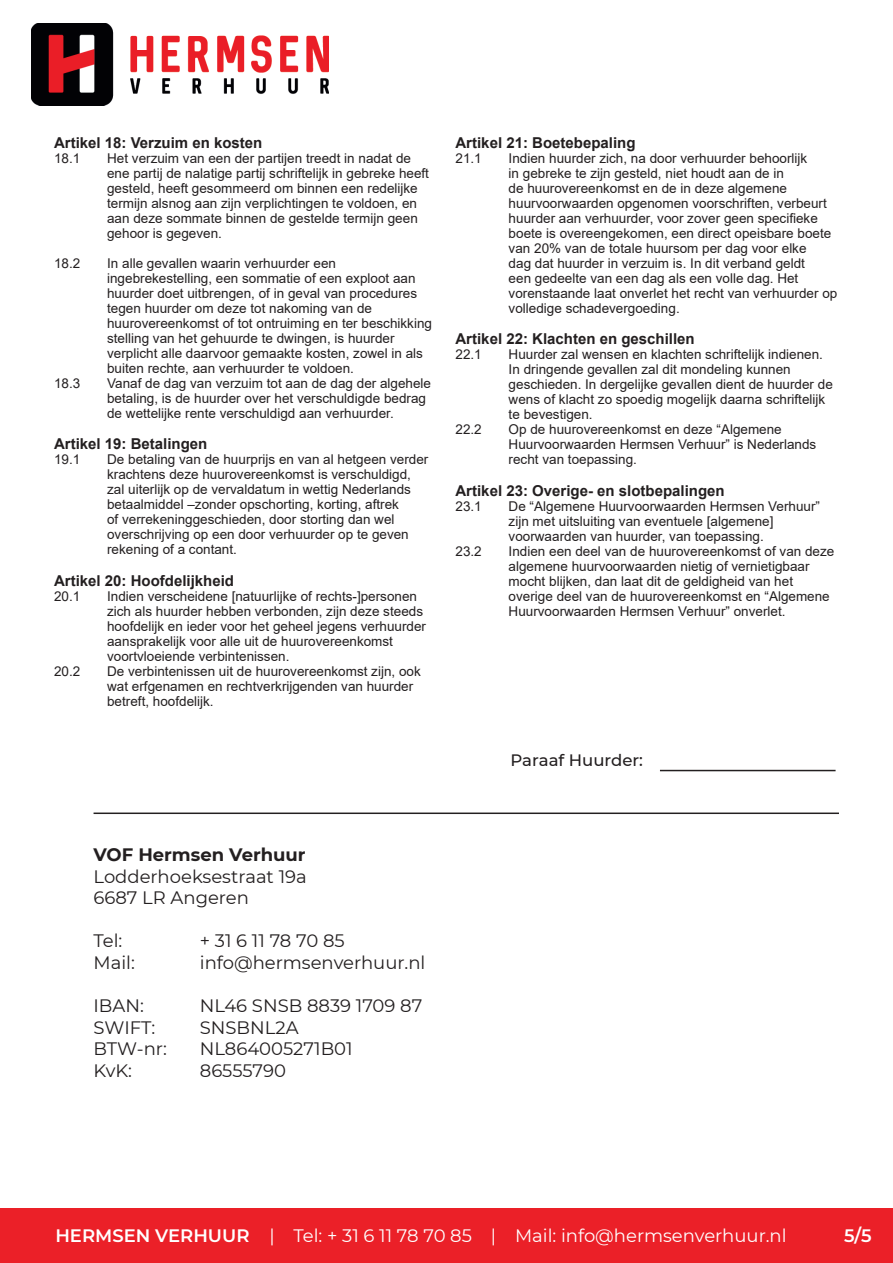
<style>
.page{position:relative;width:893px;height:1263px;background:#fff}
.page>*{position:absolute;margin:0;border:0;box-sizing:border-box;transform-origin:0 0}
.t1{font:18px/21.6px "Montserrat";color:#231f20}
.t2{font:18px "Montserrat";color:#fff}
.t3{font:700 18px "Montserrat";color:#231f20}
.t4{font:600 18px "Montserrat";color:#fff}
.t5{font:500 16.5px "Montserrat";color:#231f20}
.t6{font:700 15px "Arial";color:#231f20}
.t7{font:13.5px/15px "Arial";color:#231f20}
.s1{font-weight:600}
</style>
<div class="page">
<img style="left:31px;top:23px;width:298px;height:83px">
<div style="left:0;top:1209px;width:893px;height:54px;background:#eb2028"></div>
<hr style="left:660px;top:770px;width:176px;height:1px;background:#231f20">
<hr style="left:94px;top:812px;width:745px;height:2px;background:#231f20">
<p class="t6" style="left:54px;top:132px;width:210px">Artikel 18: Verzuim en kosten</p>
<p class="t7" style="left:54px;top:150px;width:28px">18.1</p>
<p class="t7" style="left:107px;top:150px;width:323px">Het verzuim van een der partijen treedt in nadat de ene partij de nalatige partij schriftelijk in gebreke heeft gesteld, heeft gesommeerd om binnen een redelijke termijn alsnog aan zijn verplichtingen te voldoen, en aan deze sommate binnen de gestelde termijn geen gehoor is gegeven.</p>
<p class="t7" style="left:54px;top:255px;width:28px">18.2</p>
<p class="t7" style="left:107px;top:255px;width:326px">In alle gevallen waarin verhuurder een ingebrekestelling, een sommatie of een exploot aan huurder doet uitbrengen, of in geval van procedures tegen huurder om deze tot nakoming van de huurovereenkomst of tot ontruiming en ter beschikking stelling van het gehuurde te dwingen, is huurder verplicht alle daarvoor gemaakte kosten, zowel in als buiten rechte, aan verhuurder te voldoen.</p>
<p class="t7" style="left:54px;top:375px;width:28px">18.3</p>
<p class="t7" style="left:107px;top:375px;width:325px">Vanaf de dag van verzuim tot aan de dag der algehele betaling, is de huurder over het verschuldigde bedrag de wettelijke rente verschuldigd aan verhuurder.</p>
<p class="t6" style="left:54px;top:433px;width:155px">Artikel 19: Betalingen</p>
<p class="t7" style="left:54px;top:452px;width:28px">19.1</p>
<p class="t7" style="left:107px;top:452px;width:323px">De betaling van de huurprijs en van al hetgeen verder krachtens deze huurovereenkomst is verschuldigd, zal uiterlijk op de vervaldatum in wettig Nederlands betaalmiddel –zonder opschorting, korting, aftrek<br>of verrekeninggeschieden, door storting dan wel overschrijving op een door verhuurder op te geven rekening of a contant.</p>
<p class="t6" style="left:54px;top:570px;width:182px">Artikel 20: Hoofdelijkheid</p>
<p class="t7" style="left:54px;top:588px;width:28px">20.1</p>
<p class="t7" style="left:107px;top:588px;width:320px">Indien verscheidene [natuurlijke of rechts-]personen zich als huurder hebben verbonden, zijn deze steeds hoofdelijk en ieder voor het geheel jegens verhuurder aansprakelijk voor alle uit de huurovereenkomst voortvloeiende verbintenissen.</p>
<p class="t7" style="left:54px;top:663px;width:28px">20.2</p>
<p class="t7" style="left:107px;top:663px;width:315px">De verbintenissen uit de huurovereenkomst zijn, ook wat erfgenamen en rechtverkrijgenden van huurder betreft, hoofdelijk.</p>
<p class="t6" style="left:455px;top:132px;width:182px">Artikel 21: Boetebepaling</p>
<p class="t7" style="left:455px;top:150px;width:28px">21.1</p>
<p class="t7" style="left:509px;top:150px;width:330px">Indien huurder zich, na door verhuurder behoorlijk<br>in gebreke te zijn gesteld, niet houdt aan de in<br>de huurovereenkomst en de in deze algemene huurvoorwaarden opgenomen voorschriften, verbeurt huurder aan verhuurder, voor zover geen specifieke boete is overeengekomen, een direct opeisbare boete van 20% van de totale huursom per dag voor elke<br>dag dat huurder in verzuim is. In dit verband geldt<br>een gedeelte van een dag als een volle dag. Het vorenstaande laat onverlet het recht van verhuurder op volledige schadevergoeding.</p>
<p class="t6" style="left:455px;top:328px;width:241px">Artikel 22: Klachten en geschillen</p>
<p class="t7" style="left:455px;top:347px;width:28px">22.1</p>
<p class="t7" style="left:509px;top:347px;width:326px">Huurder zal wensen en klachten schriftelijk indienen.<br>In dringende gevallen zal dit mondeling kunnen geschieden. In dergelijke gevallen dient de huurder de wens of klacht zo spoedig mogelijk daarna schriftelijk te bevestigen.</p>
<p class="t7" style="left:455px;top:422px;width:28px">22.2</p>
<p class="t7" style="left:509px;top:422px;width:309px">Op de huurovereenkomst en deze “Algemene<br>Huurvoorwaarden Hermsen Verhuur” is Nederlands recht van toepassing.</p>
<p class="t6" style="left:455px;top:480px;width:271px">Artikel 23: Overige- en slotbepalingen</p>
<p class="t7" style="left:455px;top:498px;width:28px">23.1</p>
<p class="t7" style="left:509px;top:498px;width:313px">De “Algemene Huurvoorwaarden Hermsen Verhuur” zijn met uitsluiting van eventuele [algemene] voorwaarden van huurder, van toepassing.</p>
<p class="t7" style="left:455px;top:543px;width:28px">23.2</p>
<p class="t7" style="left:509px;top:543px;width:327px">Indien een deel van de huurovereenkomst of van deze algemene huurvoorwaarden nietig of vernietigbaar mocht blijken, dan laat dit de geldigheid van het overige deel van de huurovereenkomst en “Algemene Huurvoorwaarden Hermsen Verhuur” onverlet.</p>
<p class="t5" style="left:511px;top:749px;width:134px">Paraaf Huurder:</p>
<h1 class="t3" style="left:94px;top:842px;width:214px">VOF Hermsen Verhuur</h1>
<h1 class="t1" style="left:94px;top:865px;width:215px">Lodderhoeksestraat 19a<br>6687 LR Angeren</h1>
<h1 class="t1" style="left:94px;top:929px;width:30px">Tel:</h1>
<h1 class="t1" style="left:200px;top:929px;width:146px">+ 31 6 11 78 70 85</h1>
<h1 class="t1" style="left:94px;top:951px;width:43px">Mail:</h1>
<h1 class="t1" style="left:200px;top:951px;width:227px">info@hermsenverhuur.nl</h1>
<h1 class="t1" style="left:94px;top:994px;width:52px">IBAN:</h1>
<h1 class="t1" style="left:200px;top:994px;width:224px">NL46 SNSB 8839 1709 87</h1>
<h1 class="t1" style="left:94px;top:1016px;width:63px">SWIFT:</h1>
<h1 class="t1" style="left:200px;top:1016px;width:100px">SNSBNL2A</h1>
<h1 class="t1" style="left:94px;top:1037px;width:75px">BTW-nr:</h1>
<h1 class="t1" style="left:200px;top:1037px;width:154px">NL864005271B01</h1>
<h1 class="t1" style="left:94px;top:1059px;width:40px">KvK:</h1>
<h1 class="t1" style="left:200px;top:1059px;width:88px">86555790</h1>
<h1 class="t2" style="left:55px;top:1223px;width:733px"><span class="s1">HERMSEN VERHUUR</span> | Tel: + 31 6 11 78 70 85 | Mail: info@hermsenverhuur.nl</h1>
<h1 class="t4" style="left:844px;top:1222px;width:29px">5/5</h1>
</div>
